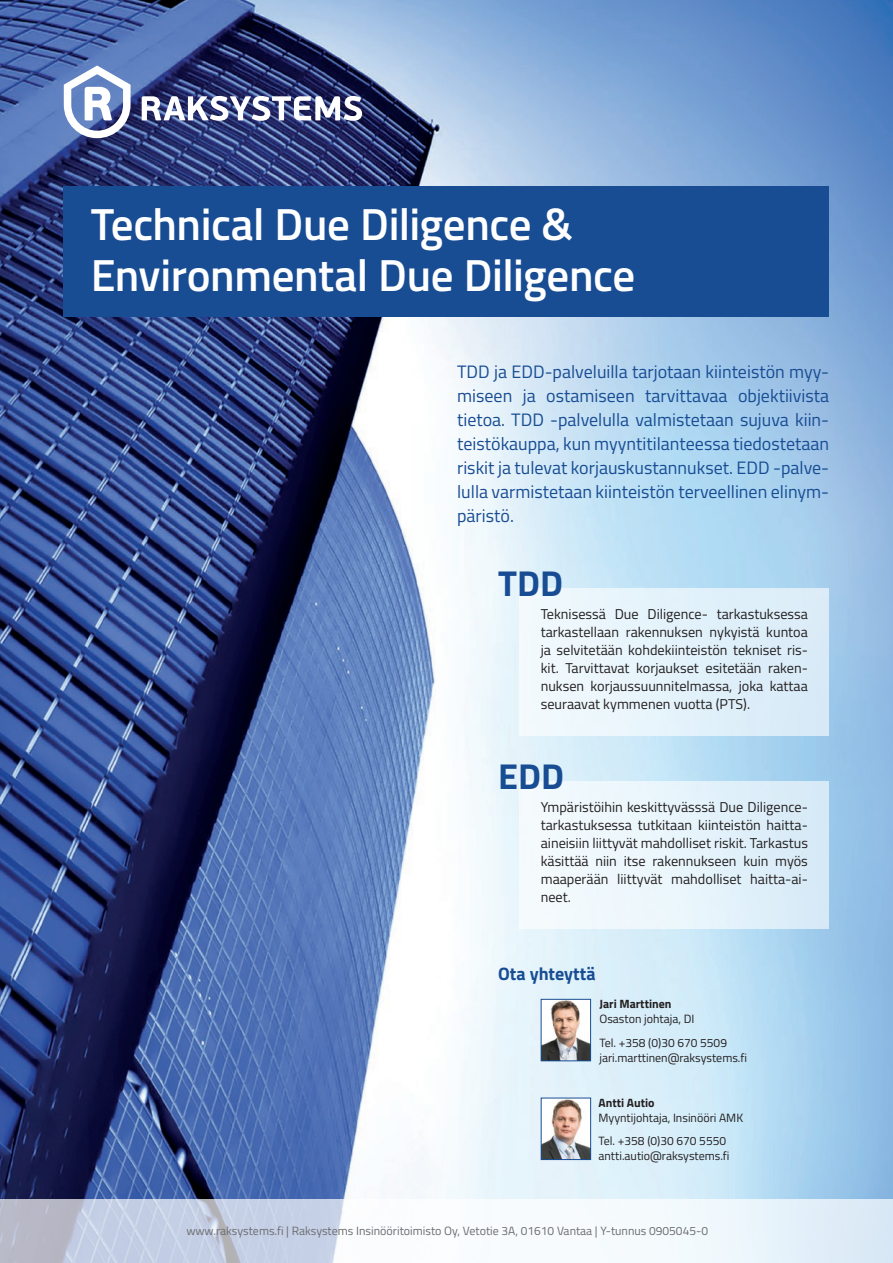
<style>
.page{position:relative;width:893px;height:1263px;background:#fff}
.page>*{position:absolute;margin:0;border:0;box-sizing:border-box;transform-origin:0 0}
.Pääotsikko{font:600 45px/51px "Titillium";letter-spacing:-.01em;color:#fff}
.Ingressi{font:700 36px "Titillium";color:#184d94}
.Ingressi-2{font:18px/24px "Titillium";color:#184d94;text-align:justify}
.Ingressi-3{font:700 18px "Titillium";color:#184d94}
.Ingressi-4{font:14.25px/18px "Titillium";color:#231f20;text-align:justify}
.Leipis{font:12px "Titillium";color:#231f20}
.t1{font:12px "Titillium";color:#6c6d70}
.Leipis-2{font:700 12px "Titillium";color:#231f20}
</style>
<div class="page">
<img style="left:0;top:0;width:893px;height:1199px">
<div style="left:64px;top:186px;width:765px;height:130px;background:#184d94"></div>
<div style="left:519px;top:588px;width:310px;height:147px;background:linear-gradient(to right,#f2fafe,#d7eaf8)"></div>
<div style="left:519px;top:781px;width:310px;height:148px;background:linear-gradient(to right,#f7fdfe,#d7ebf8)"></div>
<svg style="left:0;top:1199px;width:893px;height:64px"></svg>
<img style="left:543px;top:1001px;width:46px;height:58px">
<div style="left:541px;top:999px;width:50px;height:62px;border:1px solid #184d94"></div>
<img style="left:543px;top:1100px;width:46px;height:58px">
<div style="left:541px;top:1098px;width:50px;height:62px;border:1px solid #184d94"></div>
<svg style="left:142px;top:96px;width:220px;height:25px"></svg>
<svg style="left:64px;top:66px;width:67px;height:72px"></svg>
<p class="Pääotsikko" style="left:91px;top:196px;width:546px">Technical Due Diligence &amp;<br>Environmental Due Diligence</p>
<p class="Ingressi-2" style="left:457px;top:359px;width:374px">TDD ja EDD-palveluilla tarjotaan kiinteistön myy&shy;miseen ja ostamiseen tarvittavaa objektiivista tietoa. TDD -palvelulla valmistetaan sujuva kiin&shy;teistökauppa, kun myyntitilanteessa tiedostetaan riskit ja tulevat korjauskustannukset. EDD -palve&shy;lulla varmistetaan kiinteistön terveellinen elinym&shy;päristö.</p>
<p class="Ingressi" style="left:498px;top:555px;width:66px">TDD</p>
<p class="Ingressi-4" style="left:541px;top:604px;width:269px">Teknisessä Due Diligence- tarkastuksessa tarkastellaan rakennuksen nykyistä kuntoa ja selvitetään kohdekiinteistön tekniset ris&shy;kit. Tarvittavat korjaukset esitetään raken&shy;nuksen korjaussuunnitelmassa, joka kattaa seuraavat kymmenen vuotta (PTS).</p>
<p class="Ingressi" style="left:498px;top:748px;width:67px">EDD</p>
<p class="Ingressi-4" style="left:541px;top:797px;width:269px">Ympäristöihin keskittyvässsä Due Diligence&shy;tarkastuksessa tutkitaan kiinteistön haitta&shy;aineisiin liittyvät mahdolliset riskit. Tarkastus käsittää niin itse rakennukseen kuin myös maaperään liittyvät mahdolliset haitta-ai&shy;neet.</p>
<p class="Ingressi-3" style="left:498px;top:960px;width:99px">Ota yhteyttä</p>
<p class="Leipis-2" style="left:599px;top:995px;width:74px">Jari Marttinen</p>
<p class="Leipis" style="left:599px;top:1010px;width:96px">Osaston johtaja, DI</p>
<p class="Leipis" style="left:599px;top:1033px;width:129px">Tel. +358 (0)30 670 5509</p>
<p class="Leipis" style="left:599px;top:1048px;width:149px">jari.marttinen@raksystems.fi</p>
<p class="Leipis-2" style="left:598px;top:1093px;width:58px">Antti Autio</p>
<p class="Leipis" style="left:598px;top:1109px;width:146px">Myyntijohtaja, Insinööri AMK</p>
<p class="Leipis" style="left:598px;top:1132px;width:129px">Tel. +358 (0)30 670 5550</p>
<p class="Leipis" style="left:598px;top:1147px;width:132px">antti.autio@raksystems.fi</p>
<p class="t1" style="left:186px;top:1222px;width:523px">www.raksystems.fi | Raksystems Insinööritoimisto Oy, Vetotie 3A, 01610 Vantaa | Y-tunnus 0905045-0</p>
</div>
